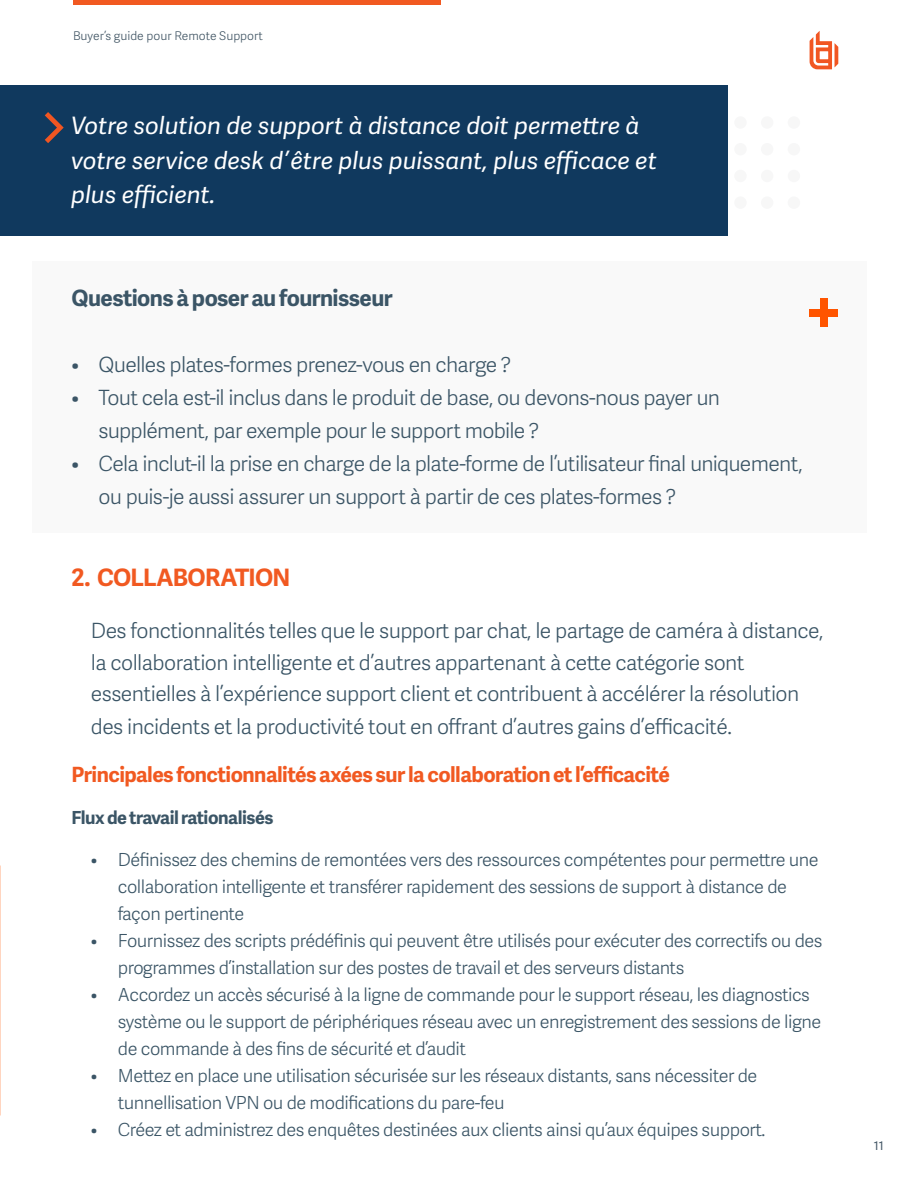
<style>
.page{position:relative;width:918px;height:1188px;background:#fff}
.page>*{position:absolute;margin:0;border:0;box-sizing:border-box;transform-origin:0 0}
.t1{font:italic 24px/34.5px "Adelle Sans";letter-spacing:-.005em;color:#fff}
.t2{font:700 24px "Adelle Sans";letter-spacing:-.03em;color:#f15921}
.t3{font:700 22.5px "Adelle Sans";letter-spacing:-.025em;color:#3b5566}
.t4{font:300 21px/32px "Adelle Sans";letter-spacing:-.025em;color:#3b5566}
.t5{font:700 21px "Adelle Sans";letter-spacing:-.025em;color:#f15921}
.t6{font:300 18px/27px "Adelle Sans";letter-spacing:-.025em;color:#3b5566}
.t7{font:700 18px "Adelle Sans";letter-spacing:-.025em;color:#3b5566}
.t8{font:300 12px "Adelle Sans";color:#415564}
.t9{font:12px "Adelle Sans";color:#415564}
</style>
<div class="page">
<div style="left:734px;top:143px;width:13px;height:12px;background:#f7f7f7;border-radius:50%"></div>
<div style="left:788px;top:143px;width:12px;height:12px;background:#f7f7f7;border-radius:50%"></div>
<div style="left:734px;top:196px;width:13px;height:13px;background:#f7f7f7;border-radius:50%"></div>
<div style="left:788px;top:196px;width:12px;height:13px;background:#f7f7f7;border-radius:50%"></div>
<div style="left:761px;top:143px;width:12px;height:12px;background:#f7f7f7;border-radius:50%"></div>
<div style="left:761px;top:196px;width:12px;height:13px;background:#f7f7f7;border-radius:50%"></div>
<div style="left:761px;top:116px;width:12px;height:13px;background:#f7f7f7;border-radius:50%"></div>
<div style="left:761px;top:170px;width:12px;height:12px;background:#f7f7f7;border-radius:50%"></div>
<div style="left:734px;top:116px;width:13px;height:13px;background:#f7f7f7;border-radius:50%"></div>
<div style="left:788px;top:116px;width:12px;height:13px;background:#f7f7f7;border-radius:50%"></div>
<div style="left:734px;top:170px;width:13px;height:12px;background:#f7f7f7;border-radius:50%"></div>
<div style="left:788px;top:170px;width:12px;height:12px;background:#f7f7f7;border-radius:50%"></div>
<div style="left:33px;top:261px;width:834px;height:272px;background:#f9f9f9"></div>
<svg style="left:810px;top:31px;width:28px;height:38px"></svg>
<hr style="left:73px;top:0;width:368px;height:4px;background:#f15921">
<div style="left:820px;top:298px;width:8px;height:29px;background:#f50"></div>
<div style="left:810px;top:309px;width:28px;height:8px;background:#f50"></div>
<div style="left:0;top:85px;width:727px;height:150px;background:#10395e"></div>
<svg style="left:45px;top:112px;width:19px;height:31px"></svg>
<p class="t8" style="left:73px;top:27px;width:191px">Buyer’s guide pour Remote Support</p>
<p class="t1" style="left:71px;top:109px;width:587px">Votre solution de support à distance doit permettre à votre service desk d’être plus puissant, plus efficace et plus efficient.</p>
<p class="t3" style="left:71px;top:281px;width:323px">Questions à poser au fournisseur</p>
<p class="t4" style="left:71px;top:348px;width:442px">• Quelles plates-formes prenez-vous en charge ?</p>
<p class="t4" style="left:98px;top:380px;width:623px;line-height:33px;text-indent:-27px">• Tout cela est-il inclus dans le produit de base, ou devons-nous payer un supplément, par exemple pour le support mobile ?</p>
<p class="t4" style="left:98px;top:446px;width:706px;line-height:33px;text-indent:-27px">• Cela inclut-il la prise en charge de la plate-forme de l’utilisateur final uniquement, ou puis-je aussi assurer un support à partir de ces plates-formes ?</p>
<p class="t2" style="left:71px;top:560px;width:221px">2. COLLABORATION</p>
<p class="t4" style="left:91px;top:614px;width:734px">Des fonctionnalités telles que le support par chat, le partage de caméra à distance, la collaboration intelligente et d’autres appartenant à cette catégorie sont essentielles à l’expérience support client et contribuent à accélérer la résolution des incidents et la productivité tout en offrant d’autres gains d’efficacité.</p>
<p class="t5" style="left:71px;top:759px;width:600px">Principales fonctionnalités axées sur la collaboration et l’efficacité</p>
<p class="t7" style="left:71px;top:805px;width:204px">Flux de travail rationalisés</p>
<p class="t6" style="left:118px;top:846px;width:702px;text-indent:-27px">• Définissez des chemins de remontées vers des ressources compétentes pour permettre une collaboration intelligente et transférer rapidement des sessions de support à distance de façon pertinente</p>
<p class="t6" style="left:118px;top:927px;width:706px;text-indent:-27px">• Fournissez des scripts prédéfinis qui peuvent être utilisés pour exécuter des correctifs ou des programmes d’installation sur des postes de travail et des serveurs distants</p>
<p class="t6" style="left:118px;top:981px;width:705px;text-indent:-27px">• Accordez un accès sécurisé à la ligne de commande pour le support réseau, les diagnostics système ou le support de périphériques réseau avec un enregistrement des sessions de ligne de commande à des fins de sécurité et d’audit</p>
<p class="t6" style="left:118px;top:1062px;width:641px;text-indent:-27px">• Mettez en place une utilisation sécurisée sur les réseaux distants, sans nécessiter de tunnellisation VPN ou de modifications du pare-feu</p>
<p class="t6" style="left:91px;top:1116px;width:676px">• Créez et administrez des enquêtes destinées aux clients ainsi qu’aux équipes support.</p>
<p class="t9" style="left:874px;top:1137px;width:11px">11</p>
</div>
